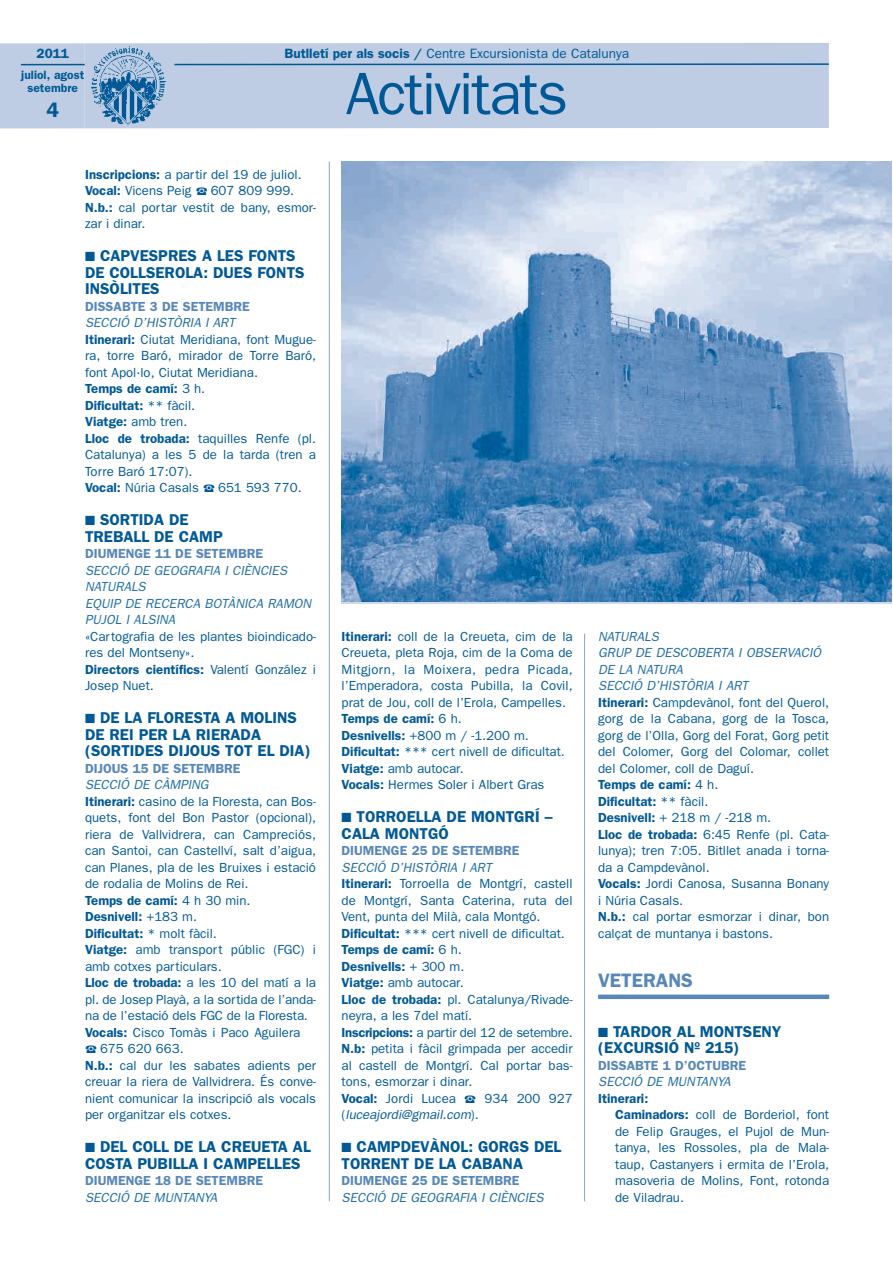
<style>
.page{position:relative;width:893px;height:1263px;background:#fff}
.page>*{position:absolute;margin:0;border:0;box-sizing:border-box;transform-origin:0 0}
.t1{font:60px "Franklin Gothic";letter-spacing:-.03em;color:#005996}
.t2{font:600 21px "Franklin Gothic";color:#005996}
.t3{font:600 19.5px "Franklin Gothic";color:#5887b8}
.t4{font:600 15.75px/16.5px "Franklin Gothic";color:#005996}
.t5{font:13.5px "Franklin Gothic";color:#005996}
.t6{font:600 13.5px "Franklin Gothic";color:#005996}
.t7{font:13.2px/16.5px "Franklin Gothic";color:#005996}
.t8{font:600 13.2px "Franklin Gothic";color:#5887b8}
.t9{font:italic 13.2px/16.5px "Franklin Gothic";color:#206ea6}
.t10{font:600 12px/13.5px "Franklin Gothic";color:#005996;text-align:center}
.s1{font-weight:600}
.s2{font-family:"European Pi Four";font-size:12px}
.s3{font-style:italic;color:#206ea6}
.s4{font-style:italic}
</style>
<div class="page">
<div style="left:85px;top:43px;width:744px;height:85px;background:#becde3"></div>
<div style="left:0;top:43px;width:85px;height:85px;background:#becde3"></div>
<hr style="left:174px;top:63px;width:655px;height:2px;background:#005996">
<hr style="left:21px;top:64px;width:64px;height:1px;background:#005996">
<img style="left:91px;top:47px;width:75px;height:78px">
<hr style="left:584px;top:634px;width:1px;height:567px;background:#88a5cc">
<hr style="left:329px;top:162px;width:1px;height:1039px;background:#88a5cc">
<div style="left:598px;top:994px;width:231px;height:5px;background:#5887b8"></div>
<img style="left:342px;top:162px;width:550px;height:439px">
<p class="t6" style="left:37px;top:45px;width:34px">2011</p>
<p class="t10" style="left:21px;top:68px;width:65px">juliol, agost setembre</p>
<h2 class="t2" style="left:47px;top:98px;width:14px">4</h2>
<p class="t5" style="left:284px;top:46px;width:346px"><span class="s1">Butlletí per als socis /</span> Centre Excursionista de Catalunya</p>
<h1 class="t1" style="left:345px;top:58px;width:224px">Activitats</h1>
<p class="t7" style="left:85px;top:166px;width:233px"><span class="s1">Inscripcions:</span> a partir del 19 de juliol.<br><span class="s1">Vocal:</span> Vicens Peig <span class="s2">-</span> 607 809 999.<br><span class="s1">N.b.:</span> cal portar vestit de bany, esmor&shy;zar i dinar.</p>
<p class="t4" style="left:85px;top:247px;width:221px">■ CAPVESPRES A LES FONTS<br>DE COLLSEROLA: DUES FONTS<br>INSÒLITES</p>
<p class="t8" style="left:85px;top:298px;width:166px">DISSABTE 3 DE SETEMBRE</p>
<p class="t7" style="left:85px;top:314px;width:233px"><span class="s3">SECCIÓ D’HISTÒRIA I ART<br></span><span class="s1">Itinerari:</span> Ciutat Meridiana, font Mugue&shy;ra, torre Baró, mirador de Torre Baró, font Apol·lo, Ciutat Meridiana.<br><span class="s1">Temps de camí:</span> 3 h.<br><span class="s1">Dificultat:</span> ** fàcil.<br><span class="s1">Viatge:</span> amb tren.<br><span class="s1">Lloc de trobada:</span> taquilles Renfe (pl.<br>Catalunya) a les 5 de la tarda (tren a<br>Torre Baró 17:07).<br><span class="s1">Vocal:</span> Núria Casals <span class="s2">-</span> 651 593 770.</p>
<p class="t4" style="left:85px;top:511px;width:139px">■ SORTIDA DE<br>TREBALL DE CAMP</p>
<p class="t8" style="left:85px;top:546px;width:180px">DIUMENGE 11 DE SETEMBRE</p>
<p class="t9" style="left:85px;top:562px;width:228px">SECCIÓ DE GEOGRAFIA I CIÈNCIES<br>NATURALS<br>EQUIP DE RECERCA BOTÀNICA RAMON<br>PUJOL I ALSINA</p>
<p class="t7" style="left:85px;top:628px;width:233px">«Cartografia de les plantes bioindicado&shy;res del Montseny».<br><span class="s1">Directors científics:</span> Valentí González i<br>Josep Nuet.</p>
<p class="t4" style="left:85px;top:709px;width:227px">■ DE LA FLORESTA A MOLINS<br>DE REI PER LA RIERADA (SORTIDES DIJOUS TOT EL DIA)</p>
<p class="t8" style="left:85px;top:760px;width:157px">DIJOUS 15 DE SETEMBRE</p>
<p class="t7" style="left:85px;top:776px;width:233px"><span class="s3">SECCIÓ DE CÀMPING<br></span><span class="s1">Itinerari:</span> casino de la Floresta, can Bos&shy;quets, font del Bon Pastor (opcional), riera de Vallvidrera, can Campreciós, can Santoi, can Castellví, salt d’aigua, can Planes, pla de les Bruixes i estació de rodalia de Molins de Rei.<br><span class="s1">Temps de camí:</span> 4 h 30 min.<br><span class="s1">Desnivell:</span> +183 m.<br><span class="s1">Dificultat:</span> * molt fàcil.<br><span class="s1">Viatge:</span> amb transport públic (FGC) i amb cotxes particulars.<br><span class="s1">Lloc de trobada:</span> a les 10 del matí a la pl. de Josep Playà, a la sortida de l’anda&shy;na de l’estació dels FGC de la Floresta.<br><span class="s1">Vocals:</span> Cisco Tomàs i Paco Aguilera</p>
<p class="t7" style="left:85px;top:1040px;width:233px"><span class="s2">-</span> 675 620 663.<br><span class="s1">N.b.:</span> cal dur les sabates adients per creuar la riera de Vallvidrera. És conve&shy;nient comunicar la inscripció als vocals per organitzar els cotxes.</p>
<p class="t4" style="left:85px;top:1138px;width:227px">■ DEL COLL DE LA CREUETA AL<br>COSTA PUBILLA I CAMPELLES</p>
<p class="t8" style="left:85px;top:1173px;width:180px">DIUMENGE 18 DE SETEMBRE</p>
<p class="t9" style="left:85px;top:1189px;width:134px">SECCIÓ DE MUNTANYA</p>
<p class="t7" style="left:342px;top:628px;width:233px"><span class="s1">Itinerari:</span> coll de la Creueta, cim de la Creueta, pleta Roja, cim de la Coma de Mitgjorn, la Moixera, pedra Picada, l’Emperadora, costa Pubilla, la Covil, prat de Jou, coll de l’Erola, Campelles.<br><span class="s1">Temps de camí:</span> 6 h.<br><span class="s1">Desnivells:</span> +800 m / -1.200 m.<br><span class="s1">Dificultat:</span> *** cert nivell de dificultat.<br><span class="s1">Viatge:</span> amb autocar.<br><span class="s1">Vocals:</span> Hermes Soler i Albert Gras</p>
<p class="t4" style="left:342px;top:808px;width:212px">■ TORROELLA DE MONTGRÍ –<br>CALA MONTGÓ</p>
<p class="t8" style="left:342px;top:843px;width:180px">DIUMENGE 25 DE SETEMBRE</p>
<p class="t7" style="left:342px;top:859px;width:233px"><span class="s3">SECCIÓ D’HISTÒRIA I ART<br></span><span class="s1">Itinerari:</span> Torroella de Montgrí, castell de Montgrí, Santa Caterina, ruta del<br>Vent, punta del Milà, cala Montgó.<br><span class="s1">Dificultat:</span> *** cert nivell de dificultat.<br><span class="s1">Temps de camí:</span> 6 h.<br><span class="s1">Desnivells:</span> + 300 m.<br><span class="s1">Viatge:</span> amb autocar.<br><span class="s1">Lloc de trobada:</span> pl. Catalunya/Rivade&shy;neyra, a les 7del matí.<br><span class="s1">Inscripcions:</span> a partir del 12 de setembre.<br><span class="s1">N.b:</span> petita i fàcil grimpada per accedir al castell de Montgrí. Cal portar bas&shy;tons, esmorzar i dinar.<br><span class="s1">Vocal:</span> Jordi Lucea <span class="s2">-</span> 934 200 927 (<span class="s4">luceajordi@gmail.com</span>).</p>
<p class="t4" style="left:342px;top:1138px;width:221px">■ CAMPDEVÀNOL: GORGS DEL<br>TORRENT DE LA CABANA</p>
<p class="t8" style="left:342px;top:1173px;width:180px">DIUMENGE 25 DE SETEMBRE</p>
<p class="t9" style="left:342px;top:1189px;width:204px">SECCIÓ DE GEOGRAFIA I CIÈNCIES</p>
<p class="t7" style="left:598px;top:628px;width:233px"><span class="s3">NATURALS<br>GRUP DE DESCOBERTA I OBSERVACIÓ<br>DE LA NATURA<br>SECCIÓ D’HISTÒRIA I ART<br></span><span class="s1">Itinerari:</span> Campdevànol, font del Querol, gorg de la Cabana, gorg de la Tosca, gorg de l’Olla, Gorg del Forat, Gorg petit del Colomer, Gorg del Colomar, collet del Colomer, coll de Daguí.<br><span class="s1">Temps de camí:</span> 4 h.<br><span class="s1">Dificultat:</span> ** fàcil.<br><span class="s1">Desnivell:</span> + 218 m / -218 m.<br><span class="s1">Lloc de trobada:</span> 6:45 Renfe (pl. Cata&shy;lunya); tren 7:05. Bitllet anada i torna&shy;da a Campdevànol.<br><span class="s1">Vocals:</span> Jordi Canosa, Susanna Bonany i Núria Casals.<br><span class="s1">N.b.:</span> cal portar esmorzar i dinar, bon calçat de muntanya i bastons.</p>
<h3 class="t3" style="left:598px;top:969px;width:96px">VETERANS</h3>
<p class="t4" style="left:598px;top:1023px;width:185px">■ TARDOR AL MONTSENY (EXCURSIÓ Nº 215)</p>
<p class="t8" style="left:598px;top:1057px;width:150px">DISSABTE 1 D’OCTUBRE</p>
<p class="t9" style="left:598px;top:1073px;width:134px">SECCIÓ DE MUNTANYA</p>
<p class="t7" style="left:615px;top:1090px;width:216px;text-indent:-17px"><span class="s1">Itinerari:<br>Caminadors:</span> coll de Borderiol, font de Felip Grauges, el Pujol de Mun&shy;tanya, les Rossoles, pla de Mala&shy;taup, Castanyers i ermita de l’Erola, masoveria de Molins, Font, rotonda de Viladrau.</p>
</div>
